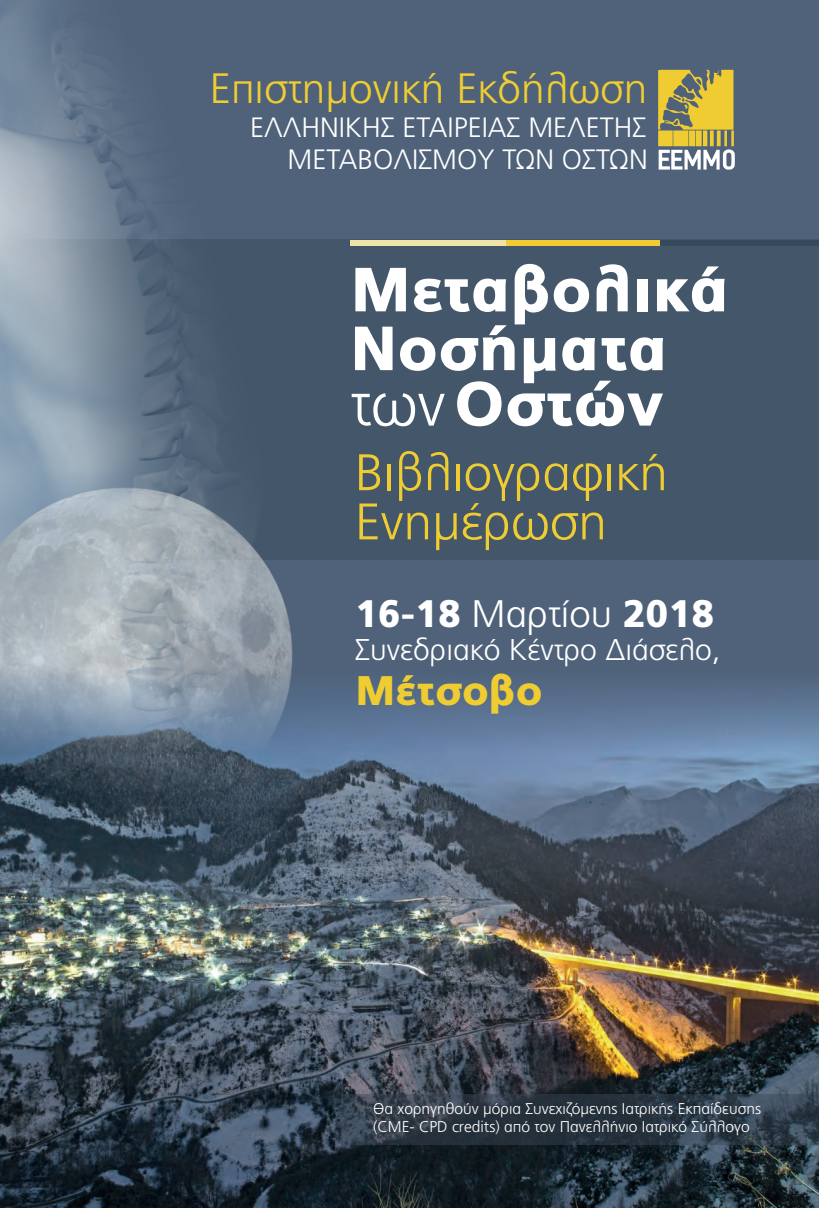
<style>
.page{position:relative;width:819px;height:1208px;background:#4f627a}
.page>*{position:absolute;margin:0;border:0;box-sizing:border-box;transform-origin:0 0}
.t1{font:900 62.3px/57.1px "PF Catalog";color:#fff}
.t2{font:300 51.36px/49.2px "PF Catalog";color:#efcd32}
.t3{font:300 42.44px "PF Catalog";color:#efcd32}
.t4{font:900 41.3px "PF Catalog";color:#efcd32}
.t5{font:900 38.32px "PF Catalog";color:#fff}
.t6{font:300 30.1px "PF Catalog";color:#fff}
.t7{font:300 28px/32.5px "PF Catalog";color:#fff;text-align:right}
.t8{font:300 15.58px/18.1px "PF Catalog";color:#fff}
.s1{font-weight:300}
</style>
<div class="page">
<div style="left:0;top:240px;width:818px;height:320px;background:#43566a"></div>
<img style="left:0;top:0;width:312px;height:483px">
<img style="left:0;top:483px;width:244px;height:54px">
<img style="left:0;top:537px;width:819px;height:671px">
<svg style="left:658px;top:70px;width:76px;height:100px"></svg>
<div style="left:637px;top:240px;width:182px;height:5px;background:#374a5b"></div>
<div style="left:426px;top:240px;width:233px;height:5px;background:#efcd32"></div>
<div style="left:350px;top:240px;width:155px;height:5px;background:#f0e3a6"></div>
<div style="left:341px;top:1094px;width:478px;height:51px;background:#3a4757;opacity:.5"></div>
<h3 class="t3" style="left:210px;top:71px;width:439px">Επιστημονική Εκδήλωση</h3>
<h3 class="t7" style="left:250px;top:113px;width:399px">ΕΛΛΗΝΙΚΗΣ ΕΤΑΙΡΕΙΑΣ ΜΕΛΕΤΗΣ<br>ΜΕΤΑΒΟΛΙΣΜΟΥ ΤΩΝ ΟΣΤΩΝ</h3>
<h1 class="t1" style="left:350px;top:267px;width:380px">Μεταβολικά<br>Νοσήματα <span class="s1">των</span> Οστών</h1>
<h2 class="t2" style="left:355px;top:452px;width:314px">Βιβλιογραφική<br>Ενημέρωση</h2>
<h3 class="t5" style="left:355px;top:598px;width:361px">16-18 <span class="s1">Μαρτίου</span> 2018</h3>
<h3 class="t6" style="left:355px;top:637px;width:367px">Συνεδριακό Κέντρο Διάσελο,</h3>
<h3 class="t4" style="left:355px;top:674px;width:189px">Μέτσοβο</h3>
<p class="t8" style="left:373px;top:1101px;width:389px">Θα χορηγηθούν μόρια Συνεχιζόμενης Ιατρικής Εκπαίδευσης (CME- CPD credits) από τον Πανελλήνιο Ιατρικό Σύλλογο</p>
</div>
